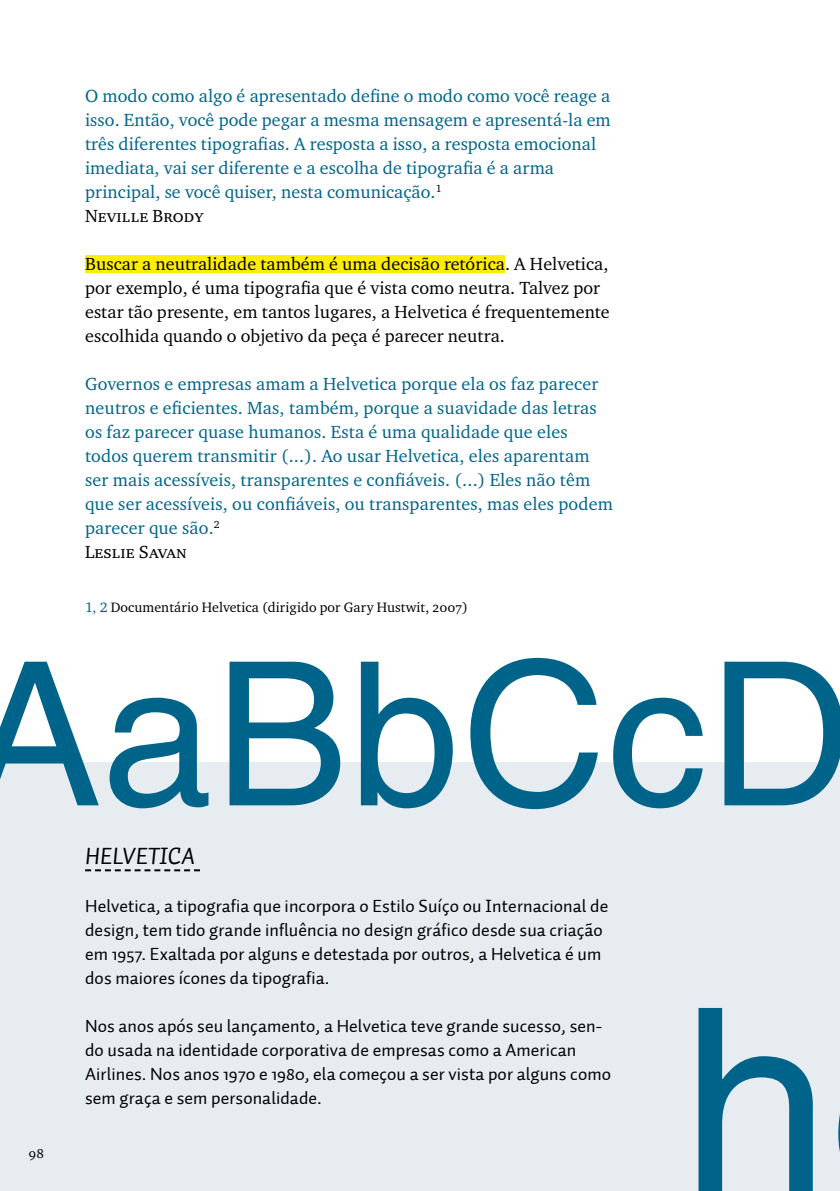
<style>
.page{position:relative;width:840px;height:1191px;background:#fff}
.page>*{position:absolute;margin:0;border:0;box-sizing:border-box;transform-origin:0 0}
.t1{font:italic 24px "Auto 1";letter-spacing:.005em;color:#000}
.t2{font:18px/24px "Charter ITC Regu OS";letter-spacing:.01em;color:#00648a}
.t3{font:18px/24px "Auto 1";letter-spacing:.005em;color:#000}
.t4{font:18px/24px "Charter ITC Regu OS";letter-spacing:.005em;color:#000}
.t5{font:18px "Charter ITC Regu SC";letter-spacing:.005em;color:#000}
.t6{font:14px "Charter ITC Regu OS";letter-spacing:.005em;color:#000}
.s1{font-family:"Charter ITC";color:#00648a}
</style>
<div class="page">
<div style="left:0;top:763px;width:839px;height:428px;background:#e7ecf1"></div>
<svg style="left:85px;top:869px;width:115px;height:2px"></svg>
<svg style="left:0;top:658px;width:839px;height:151px"></svg>
<svg style="left:698px;top:1008px;width:141px;height:183px"></svg>
<div style="left:85px;top:255px;width:420px;height:18px;background:#ffed00"></div>
<p class="t2" style="left:85px;top:83px;width:527px">O modo como algo é apresentado define o modo como você reage a isso. Então, você pode pegar a mesma mensagem e apresentá-la em três diferentes tipografias. A resposta a isso, a resposta emocional imediata, vai ser diferente e a escolha de tipografia é a arma principal, se você quiser, nesta comunicação.<sup>1</sup></p>
<p class="t5" style="left:85px;top:205px;width:120px">Neville Brody</p>
<p class="t4" style="left:85px;top:251px;width:526px">Buscar a neutralidade também é uma decisão retórica. A Helvetica, por exemplo, é uma tipografia que é vista como neutra. Talvez por estar tão presente, em tantos lugares, a Helvetica é frequentemente escolhida quando o objetivo da peça é parecer neutra.</p>
<p class="t2" style="left:85px;top:371px;width:529px">Governos e empresas amam a Helvetica porque ela os faz parecer neutros e eficientes. Mas, também, porque a suavidade das letras os faz parecer quase humanos. Esta é uma qualidade que eles todos querem transmitir (...). Ao usar Helvetica, eles aparentam ser mais acessíveis, transparentes e confiáveis. (...) Eles não têm que ser acessíveis, ou confiáveis, ou transparentes, mas eles podem parecer que são.<sup>2</sup></p>
<p class="t5" style="left:85px;top:541px;width:103px">Leslie Savan</p>
<p class="t6" style="left:85px;top:598px;width:384px"><span class="s1">1, 2</span> Documentário Helvetica (dirigido por Gary Hustwit, 2007)</p>
<p class="t6" style="left:29px;top:1144px;width:17px">98</p>
<h1 class="t1" style="left:85px;top:840px;width:111px">HELVETICA</h1>
<p class="t3" style="left:85px;top:894px;width:524px">Helvetica, a tipografia que incorpora o Estilo Suíço ou Internacional de design, tem tido grande influência no design gráfico desde sua criação em 1957. Exaltada por alguns e detestada por outros, a Helvetica é um dos maiores ícones da tipografia.</p>
<p class="t3" style="left:85px;top:1014px;width:527px">Nos anos após seu lançamento, a Helvetica teve grande sucesso, sen&shy;do usada na identidade corporativa de empresas como a American Airlines. Nos anos 1970 e 1980, ela começou a ser vista por alguns como sem graça e sem personalidade.</p>
</div>
